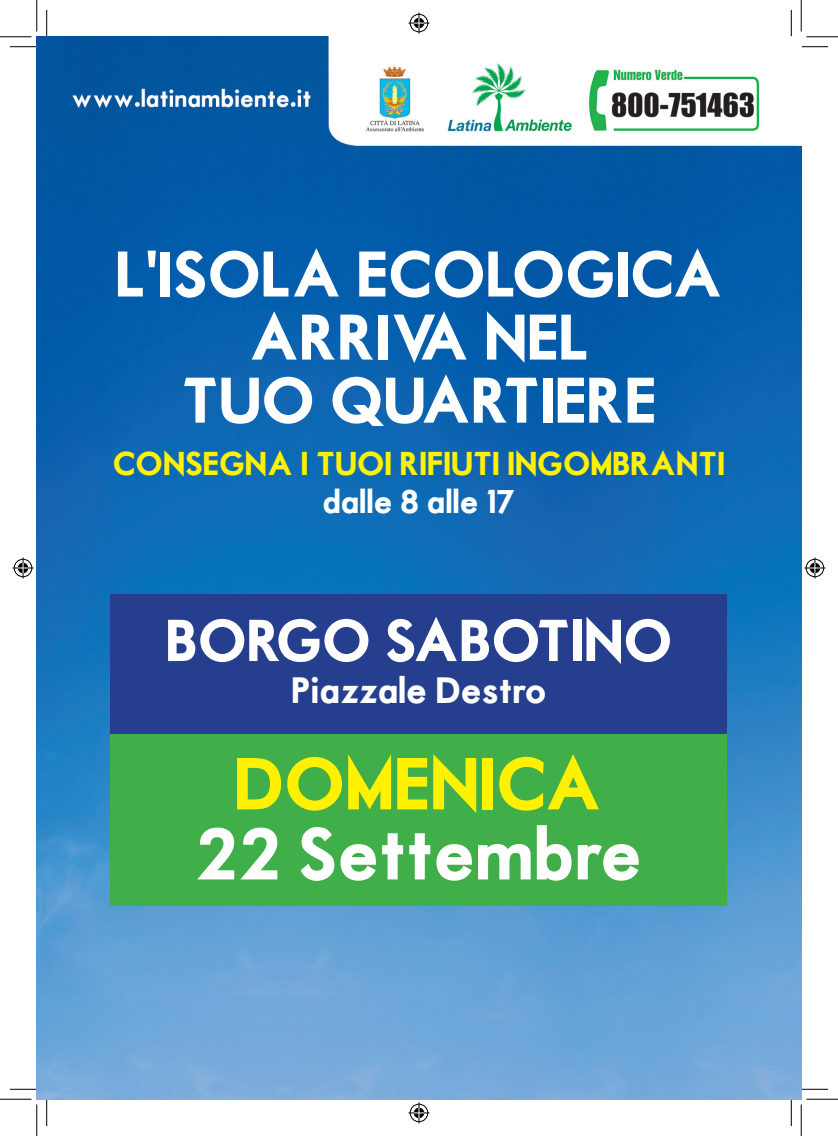
<style>
.page{position:relative;width:838px;height:1136px;background:#fff}
.page>*{position:absolute;margin:0;border:0;box-sizing:border-box;transform-origin:0 0}
.t1{font:70px "Motor Oil 1937 M54";color:#fff}
.t2{font:70px "Motor Oil 1937 M54";color:#fff101}
.t3{font:61.25px/63px "Motor Oil 1937 M54";color:#fff;text-align:center}
.t4{font:56.18px "Motor Oil 1937 M54";color:#fff}
.t5{font:35px "Motor Oil 1937 M54";color:#fff}
.t6{font:31.5px "Motor Oil 1937 M54";color:#fff101}
.t7{font:31.5px "Motor Oil 1937 M54";color:#fff}
.s1{font-family:"Myriad";font-weight:700}
</style>
<div class="page">
<img style="left:37px;top:37px;width:764px;height:1061px">
<div style="left:111px;top:594px;width:616px;height:139px;background:#253f8e"></div>
<div style="left:111px;top:734px;width:616px;height:171px;background:#40ae49"></div>
<svg style="left:10px;top:46px;width:26px;height:1px"></svg>
<svg style="left:801px;top:46px;width:27px;height:1px"></svg>
<svg style="left:10px;top:1088px;width:26px;height:1px"></svg>
<svg style="left:801px;top:1088px;width:27px;height:1px"></svg>
<svg style="left:46px;top:10px;width:1px;height:26px"></svg>
<svg style="left:46px;top:1099px;width:1px;height:26px"></svg>
<svg style="left:790px;top:10px;width:1px;height:26px"></svg>
<svg style="left:790px;top:1099px;width:1px;height:26px"></svg>
<hr style="left:0;top:36px;width:32px;height:1px;background:#000">
<hr style="left:806px;top:36px;width:31px;height:1px;background:#000">
<hr style="left:0;top:1098px;width:32px;height:1px;background:#000">
<hr style="left:806px;top:1098px;width:31px;height:1px;background:#000">
<hr style="left:36px;top:0;width:1px;height:31px;background:#000">
<hr style="left:36px;top:1104px;width:1px;height:31px;background:#000">
<hr style="left:800px;top:0;width:1px;height:31px;background:#000">
<hr style="left:800px;top:1104px;width:1px;height:31px;background:#000">
<svg style="left:408px;top:13px;width:21px;height:21px"></svg>
<svg style="left:408px;top:1102px;width:21px;height:21px"></svg>
<svg style="left:13px;top:557px;width:21px;height:21px"></svg>
<svg style="left:804px;top:557px;width:21px;height:21px"></svg>
<p class="t3" style="left:115px;top:247px;width:609px">L<span class="s1">'</span>ISOLA ECOLOGICA<br>ARRIVA NEL<br>TUO QUARTIERE</p>
<p class="t6" style="left:113px;top:449px;width:613px">CONSEGNA I TUOI RIFIUTI INGOMBRANTI</p>
<p class="t7" style="left:322px;top:487px;width:195px">dalle 8 alle 17</p>
<p class="t4" style="left:165px;top:615px;width:508px">BORGO SABOTINO</p>
<p class="t5" style="left:291px;top:674px;width:257px">Piazzale Destro</p>
<p class="t2" style="left:234px;top:752px;width:369px">DOMENICA</p>
<p class="t1" style="left:194px;top:822px;width:449px">22 Settembre</p>
</div>
